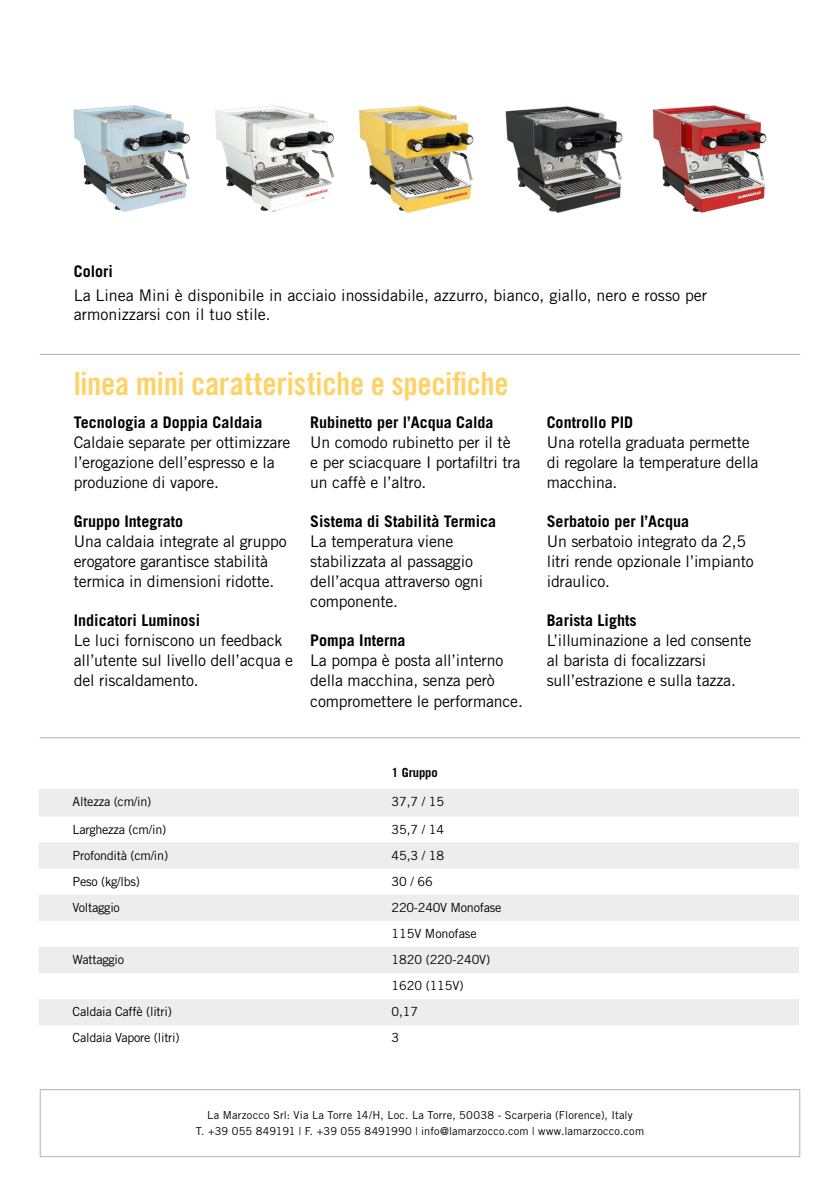
<style>
.page{position:relative;width:840px;height:1191px;background:#fff}
.page>*{position:absolute;margin:0;border:0;box-sizing:border-box;transform-origin:0 0}
.t1{font:32px "Trade Gothic LT Std Bd Cn 20";letter-spacing:-.01em;color:#ffd266}
.t2{font:16px/20px "Trade Gothic LT Std";letter-spacing:-.01em;color:#000}
.t3{font:700 16px "Trade Gothic LT Std";color:#000}
.t4{font:12.6px/26.2px "Trade Gothic LT Std";letter-spacing:-.02em;color:#000}
.t5{font:700 12.6px "Trade Gothic LT Std";letter-spacing:-.01em;color:#000}
.t6{font:11px/16px "Trade Gothic LT Std";letter-spacing:.015em;color:#000;text-align:center}
</style>
<div class="page">
<div style="left:40px;top:1089px;width:759px;height:68px;border:1px solid #b3b2b2"></div>
<img style="left:505px;top:106px;width:118px;height:107px">
<img style="left:215px;top:105px;width:120px;height:107px">
<img style="left:652px;top:105px;width:115px;height:108px">
<img style="left:359px;top:105px;width:115px;height:108px">
<img style="left:73px;top:105px;width:117px;height:107px">
<hr style="left:40px;top:354px;width:759px;height:1px;background:#b3b2b2">
<hr style="left:40px;top:737px;width:759px;height:1px;background:#b3b2b2">
<svg style="left:39px;top:789px;width:759px;height:236px;fill:#ededed"></svg>
<p class="t3" style="left:74px;top:261px;width:41px">Colori</p>
<p class="t2" style="left:74px;top:285px;width:634px;line-height:19.2px">La Linea Mini è disponibile in acciaio inossidabile, azzurro, bianco, giallo, nero e rosso per armonizzarsi con il tuo stile.</p>
<h1 class="t1" style="left:74px;top:364px;width:436px">linea mini caratteristiche e specifiche</h1>
<p class="t3" style="left:74px;top:412px;width:190px">Tecnologia a Doppia Caldaia</p>
<p class="t2" style="left:74px;top:432px;width:218px">Caldaie separate per ottimizzare l’erogazione dell’espresso e la produzione di vapore.</p>
<p class="t3" style="left:74px;top:512px;width:111px">Gruppo Integrato</p>
<p class="t2" style="left:74px;top:531px;width:214px">Una caldaia integrate al gruppo erogatore garantisce stabilità termica in dimensioni ridotte.</p>
<p class="t3" style="left:74px;top:611px;width:128px">Indicatori Luminosi</p>
<p class="t2" style="left:74px;top:630px;width:221px">Le luci forniscono un feedback all’utente sul livello dell’acqua e del riscaldamento.</p>
<p class="t3" style="left:310px;top:412px;width:185px">Rubinetto per l’Acqua Calda</p>
<p class="t2" style="left:310px;top:432px;width:212px">Un comodo rubinetto per il tè e per sciacquare I portafiltri tra un caffè e l’altro.</p>
<p class="t3" style="left:310px;top:512px;width:187px">Sistema di Stabilità Termica</p>
<p class="t2" style="left:310px;top:531px;width:174px">La temperatura viene stabilizzata al passaggio dell’acqua attraverso ogni componente.</p>
<p class="t3" style="left:310px;top:631px;width:97px">Pompa Interna</p>
<p class="t2" style="left:310px;top:650px;width:214px">La pompa è posta all’interno della macchina, senza però compromettere le performance.</p>
<p class="t5" style="left:391px;top:764px;width:48px">1 Gruppo</p>
<p class="t4" style="left:73px;top:788px;width:80px">Altezza (cm/in)</p>
<p class="t4" style="left:391px;top:788px;width:54px">37,7 / 15</p>
<p class="t4" style="left:73px;top:815px;width:95px">Larghezza (cm/in)</p>
<p class="t4" style="left:391px;top:815px;width:54px">35,7 / 14</p>
<p class="t4" style="left:73px;top:842px;width:97px">Profondità (cm/in)</p>
<p class="t4" style="left:391px;top:842px;width:54px">45,3 / 18</p>
<p class="t4" style="left:73px;top:868px;width:69px">Peso (kg/lbs)</p>
<p class="t4" style="left:391px;top:868px;width:43px">30 / 66</p>
<p class="t4" style="left:73px;top:894px;width:49px">Voltaggio</p>
<p class="t4" style="left:391px;top:894px;width:111px">220-240V Monofase<br>115V Monofase</p>
<p class="t4" style="left:73px;top:946px;width:53px">Wattaggio</p>
<p class="t4" style="left:391px;top:946px;width:100px">1820 (220-240V)<br>1620 (115V)</p>
<p class="t4" style="left:73px;top:998px;width:101px">Caldaia Caffè (litri)</p>
<p class="t4" style="left:391px;top:998px;width:28px">0,17</p>
<p class="t4" style="left:73px;top:1024px;width:108px">Caldaia Vapore (litri)</p>
<p class="t4" style="left:391px;top:1024px;width:9px">3</p>
<p class="t3" style="left:546px;top:412px;width:88px">Controllo PID</p>
<p class="t2" style="left:546px;top:432px;width:213px">Una rotella graduata permette di regolare la temperature della macchina.</p>
<p class="t3" style="left:546px;top:512px;width:144px">Serbatoio per l’Acqua</p>
<p class="t2" style="left:546px;top:531px;width:208px">Un serbatoio integrato da 2,5 litri rende opzionale l’impianto idraulico.</p>
<p class="t3" style="left:546px;top:611px;width:91px">Barista Lights</p>
<p class="t2" style="left:546px;top:630px;width:206px">L’illuminazione a led consente al barista di focalizzarsi sull’estrazione e sulla tazza.</p>
<p class="t6" style="left:196px;top:1106px;width:449px">La Marzocco Srl: Via La Torre 14/H, Loc. La Torre, 50038 - Scarperia (Florence), Italy<br>T. +39 055 849191 | F. +39 055 8491990 | info@lamarzocco.com | www.lamarzocco.com</p>
</div>
